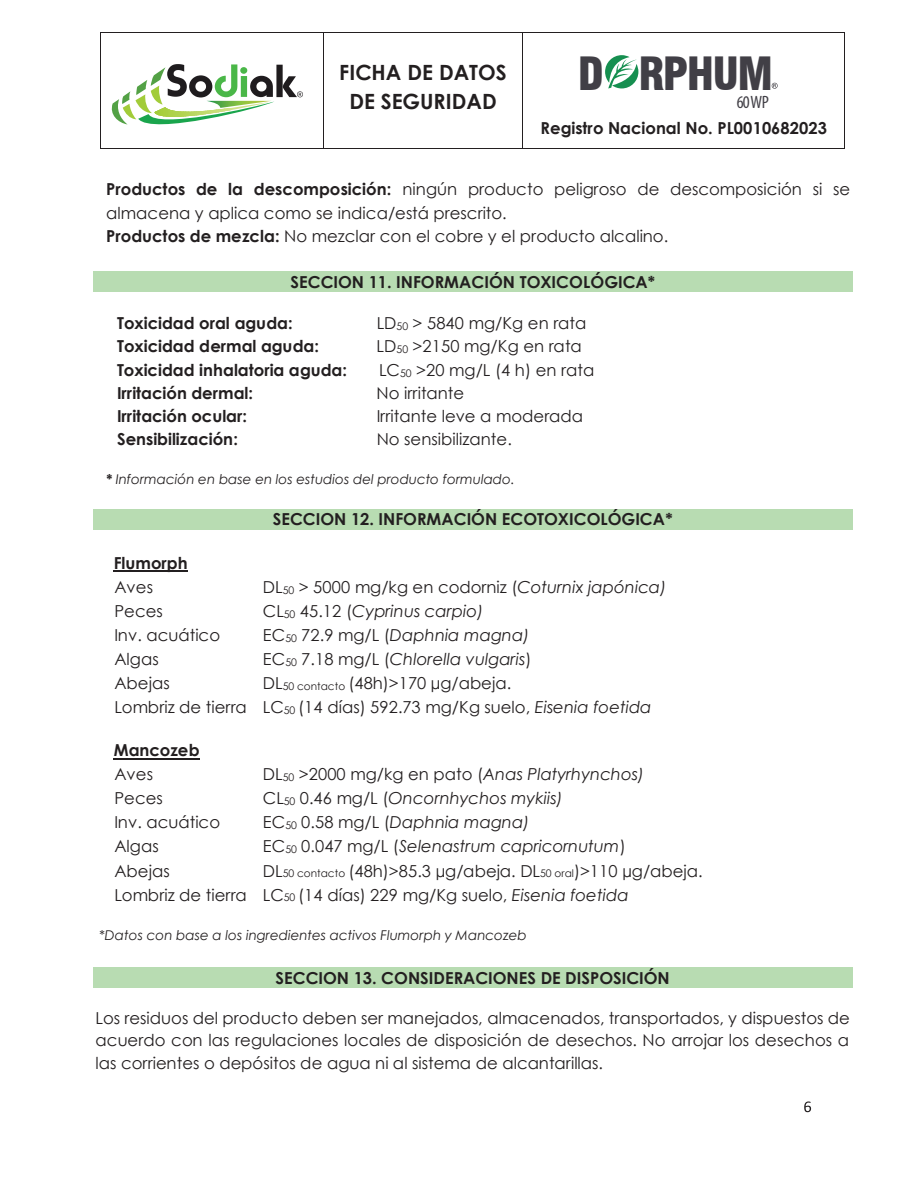
<style>
.page{position:relative;width:918px;height:1188px;background:#fff}
.page>*{position:absolute;margin:0;border:0;box-sizing:border-box;transform-origin:0 0}
.t1{font:900 condensed 44.7px "Swiss 721 BT";letter-spacing:-.04em;color:#413f46}
.t2{font:700 21px/28.2px "Century Gothic";color:#231f20;text-align:center}
.t3{font:condensed 17.85px "Myriad Pro";color:#413f46}
.t4{font:16.5px/23.2px "Century Gothic";letter-spacing:.005em;color:#231f20}
.t5{font:700 16.5px "Century Gothic";letter-spacing:-.005em;color:#231f20}
.t6{font:italic 16.5px "Century Gothic";letter-spacing:.005em;color:#231f20}
.t7{font:italic 13.5px "Century Gothic";color:#231f20}
.s1{font-weight:700}
.s2{font-size:10.5px}
.s3{font-style:italic}
.s4{font-style:normal}
.s5{font-style:normal;font-size:10.5px}
</style>
<div class="page">
<svg style="left:804px;top:1101px;width:7px;height:11px"></svg>
<div style="left:93px;top:272px;width:760px;height:20px;background:#b8dcb2"></div>
<div style="left:93px;top:509px;width:760px;height:20px;background:#b8dcb2"></div>
<hr style="left:114px;top:571px;width:74px;height:1px;background:#231f20">
<hr style="left:114px;top:758px;width:86px;height:1px;background:#231f20">
<div style="left:93px;top:967px;width:760px;height:20px;background:#b8dcb2"></div>
<hr style="left:100px;top:32px;width:223px;height:1px;background:#231f20">
<hr style="left:323px;top:32px;width:199px;height:1px;background:#231f20">
<hr style="left:523px;top:32px;width:321px;height:1px;background:#231f20">
<hr style="left:100px;top:33px;width:1px;height:116px;background:#231f20">
<hr style="left:100px;top:149px;width:223px;height:1px;background:#231f20">
<hr style="left:323px;top:33px;width:1px;height:116px;background:#231f20">
<hr style="left:323px;top:149px;width:199px;height:1px;background:#231f20">
<hr style="left:522px;top:33px;width:1px;height:116px;background:#231f20">
<hr style="left:523px;top:149px;width:321px;height:1px;background:#231f20">
<hr style="left:844px;top:33px;width:1px;height:116px;background:#231f20">
<svg style="left:111px;top:64px;width:192px;height:61px"></svg>
<svg style="left:605px;top:55px;width:33px;height:34px"></svg>
<svg style="left:772px;top:83px;width:6px;height:6px"></svg>
<p class="t2" style="left:339px;top:58px;width:169px">FICHA DE DATOS<br>DE SEGURIDAD</p>
<h1 class="t1" style="left:578px;top:47px;width:197px">D RPHUM</h1>
<p class="t3" style="left:737px;top:91px;width:34px">60 WP</p>
<p class="t5" style="left:541px;top:116px;width:288px">Registro Nacional No. PL0010682023</p>
<p class="t4" style="left:106px;top:177px;width:745px"><span class="s1">Productos de la descomposición:</span> ningún producto peligroso de descomposición si se almacena y aplica como se indica/está prescrito.<br><span class="s1">Productos de mezcla:</span> No mezclar con el cobre y el producto alcalino.</p>
<p class="t5" style="left:290px;top:270px;width:366px">SECCION 11. INFORMACIÓN TOXICOLÓGICA*</p>
<p class="t5" style="left:117px;top:310px;width:177px">Toxicidad oral aguda:</p>
<p class="t4" style="left:377px;top:311px;width:211px">LD<span class="s2">50</span> &gt; 5840 mg/Kg en rata</p>
<p class="t5" style="left:117px;top:334px;width:203px">Toxicidad dermal aguda:</p>
<p class="t4" style="left:377px;top:334px;width:207px">LD<span class="s2">50</span> &gt;2150 mg/Kg en rata</p>
<p class="t5" style="left:117px;top:357px;width:232px">Toxicidad inhalatoria aguda:</p>
<p class="t4" style="left:379px;top:358px;width:217px">LC<span class="s2">50</span> &gt;20 mg/L (4 h) en rata</p>
<p class="t5" style="left:117px;top:380px;width:137px">Irritación dermal:</p>
<p class="t4" style="left:377px;top:381px;width:89px">No irritante</p>
<p class="t5" style="left:117px;top:404px;width:131px">Irritación ocular:</p>
<p class="t4" style="left:377px;top:404px;width:208px">Irritante leve a moderada</p>
<p class="t5" style="left:117px;top:427px;width:122px">Sensibilización:</p>
<p class="t4" style="left:377px;top:427px;width:137px">No sensibilizante.</p>
<p class="t7" style="left:106px;top:470px;width:410px"><span class="s1">*</span> Información en base en los estudios del producto formulado.</p>
<p class="t5" style="left:273px;top:507px;width:401px">SECCION 12. INFORMACIÓN ECOTOXICOLÓGICA*</p>
<p class="t5" style="left:114px;top:551px;width:75px">Flumorph</p>
<p class="t4" style="left:114px;top:575px;width:40px">Aves</p>
<p class="t4" style="left:263px;top:575px;width:405px">DL<span class="s2">50</span> &gt; 5000 mg/kg en codorniz (<span class="s3">Coturnix japónica)</span></p>
<p class="t4" style="left:114px;top:599px;width:50px">Peces</p>
<p class="t6" style="left:263px;top:600px;width:222px"><span class="s4">CL</span><span class="s5">50</span> <span class="s4">45.12 (</span>Cyprinus carpio)</p>
<p class="t4" style="left:114px;top:623px;width:107px">Inv. acuático</p>
<p class="t6" style="left:263px;top:624px;width:268px"><span class="s4">EC</span><span class="s5">50</span> <span class="s4">72.9 mg/L (</span>Daphnia magna)</p>
<p class="t4" style="left:114px;top:647px;width:46px">Algas</p>
<p class="t6" style="left:263px;top:648px;width:270px"><span class="s4">EC</span><span class="s5">50</span> <span class="s4">7.18 mg/L (</span>Chlorella vulgaris<span class="s4">)</span></p>
<p class="t4" style="left:114px;top:671px;width:57px">Abejas</p>
<p class="t4" style="left:114px;top:671px;width:539px;line-height:24px;text-align:center">DL<span class="s2">50 contacto</span> (48h)&gt;170 µg/abeja.<br>Lombriz de tierra LC<span class="s2">50</span> (14 días) 592.73 mg/Kg suelo, <span class="s3">Eisenia foetida</span></p>
<p class="t5" style="left:114px;top:738px;width:87px">Mancozeb</p>
<p class="t4" style="left:114px;top:763px;width:40px">Aves</p>
<p class="t4" style="left:263px;top:763px;width:383px">DL<span class="s2">50</span> &gt;2000 mg/kg en pato (<span class="s3">Anas Platyrhynchos)</span></p>
<p class="t4" style="left:114px;top:787px;width:50px">Peces</p>
<p class="t6" style="left:263px;top:787px;width:302px"><span class="s4">CL</span><span class="s5">50</span> <span class="s4">0.46 mg/L (</span>Oncornhychos mykiis)</p>
<p class="t4" style="left:114px;top:811px;width:107px">Inv. acuático</p>
<p class="t6" style="left:263px;top:811px;width:268px"><span class="s4">EC</span><span class="s5">50</span> <span class="s4">0.58 mg/L (</span>Daphnia magna)</p>
<p class="t4" style="left:114px;top:835px;width:46px">Algas</p>
<p class="t6" style="left:263px;top:835px;width:364px"><span class="s4">EC</span><span class="s5">50</span> <span class="s4">0.047 mg/L (</span>Selenastrum capricornutum<span class="s4">)</span></p>
<p class="t4" style="left:114px;top:859px;width:57px">Abejas</p>
<p class="t4" style="left:114px;top:858px;width:590px;line-height:24px;text-indent:149px">DL<span class="s2">50 contacto</span> (48h)&gt;85.3 µg/abeja. DL<span class="s2">50 oral</span>)&gt;110 µg/abeja.<br>Lombriz de tierra LC<span class="s2">50</span> (14 días) 229 mg/Kg suelo, <span class="s3">Eisenia foetida</span></p>
<p class="t7" style="left:99px;top:926px;width:429px">*Datos con base a los ingredientes activos Flumorph y Mancozeb</p>
<p class="t5" style="left:275px;top:965px;width:396px">SECCION 13. CONSIDERACIONES DE DISPOSICIÓN</p>
<p class="t4" style="left:95px;top:1006px;width:756px;line-height:22.4px;text-align:justify">Los residuos del producto deben ser manejados, almacenados, transportados, y dispuestos de acuerdo con las regulaciones locales de disposición de desechos. No arrojar los desechos a las corrientes o depósitos de agua ni al sistema de alcantarillas.</p>
</div>
